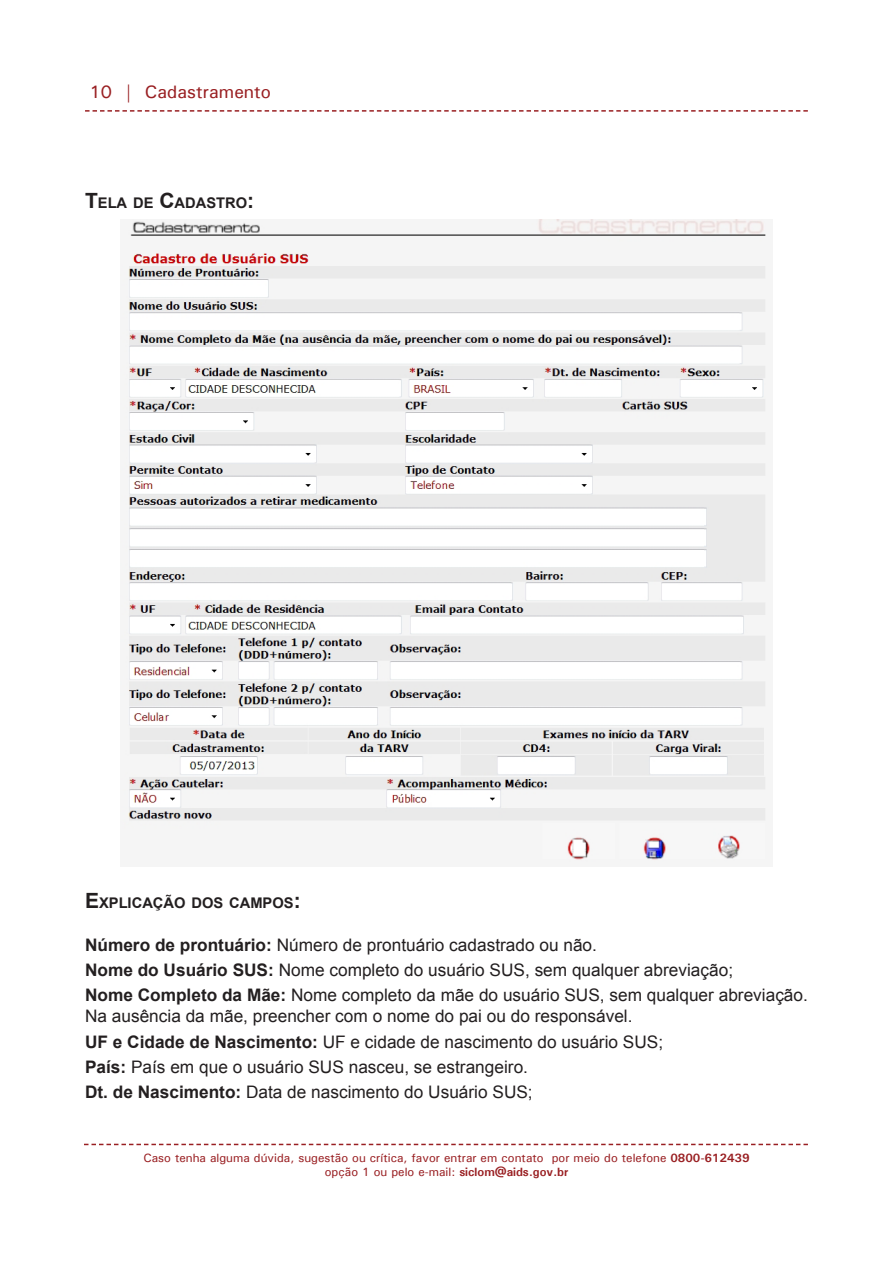
<style>
.page{position:relative;width:893px;height:1263px;background:#fff}
.page>*{position:absolute;margin:0;border:0;box-sizing:border-box;transform-origin:0 0}
.t1{font:500 18px "Univers";color:#991f22}
.Corpo{font:17.25px/21px "Arial";color:#231f20}
.Título_3{font:700 14.7px "Arial";color:#231f20}
.t2{font:500 12px/14.4px "Univers";color:#991f22;text-align:center}
.s1{font-size:21px}
.s2{font-weight:700}
</style>
<div class="page">
<svg style="left:85px;top:110px;width:723px;height:2px"></svg>
<svg style="left:84px;top:1144px;width:724px;height:1px"></svg>
<img style="left:121px;top:219px;width:645px;height:643px">
<p class="t1" style="left:90px;top:80px;width:183px">10 | Cadastramento</p>
<p class="Título_3" style="left:85px;top:193px;width:171px"><span class="s1">T</span>ELA DE <span class="s1">C</span>ADASTRO<span class="s1">:</span></p>
<p class="Título_3" style="left:85px;top:893px;width:217px"><span class="s1">E</span>XPLICAÇÃO DOS CAMPOS <span class="s1">:</span></p>
<p class="Corpo" style="left:85px;top:934px;width:513px"><span class="s2">Número de prontuário:</span> Número de prontuário cadastrado ou não.</p>
<p class="Corpo" style="left:85px;top:960px;width:650px"><span class="s2">Nome do Usuário SUS:</span> Nome completo do usuário SUS, sem qualquer abreviação;</p>
<p class="Corpo" style="left:85px;top:985px;width:724px"><span class="s2">Nome Completo da Mãe:</span> Nome completo da mãe do usuário SUS, sem qualquer abreviação.<br>Na ausência da mãe, preencher com o nome do pai ou do responsável.</p>
<p class="Corpo" style="left:85px;top:1031px;width:580px"><span class="s2">UF e Cidade de Nascimento:</span> UF e cidade de nascimento do usuário SUS;</p>
<p class="Corpo" style="left:85px;top:1056px;width:444px"><span class="s2">País:</span> País em que o usuário SUS nasceu, se estrangeiro.</p>
<p class="Corpo" style="left:85px;top:1082px;width:449px"><span class="s2">Dt. de Nascimento:</span> Data de nascimento do Usuário SUS;</p>
<p class="t2" style="left:143px;top:1150px;width:608px">Caso tenha alguma dúvida, sugestão ou crítica, favor entrar em contato por meio do telefone <span class="s2">0800-612439 </span>opção 1 ou pelo e-mail: <span class="s2">siclom@aids.gov.br</span></p>
</div>
